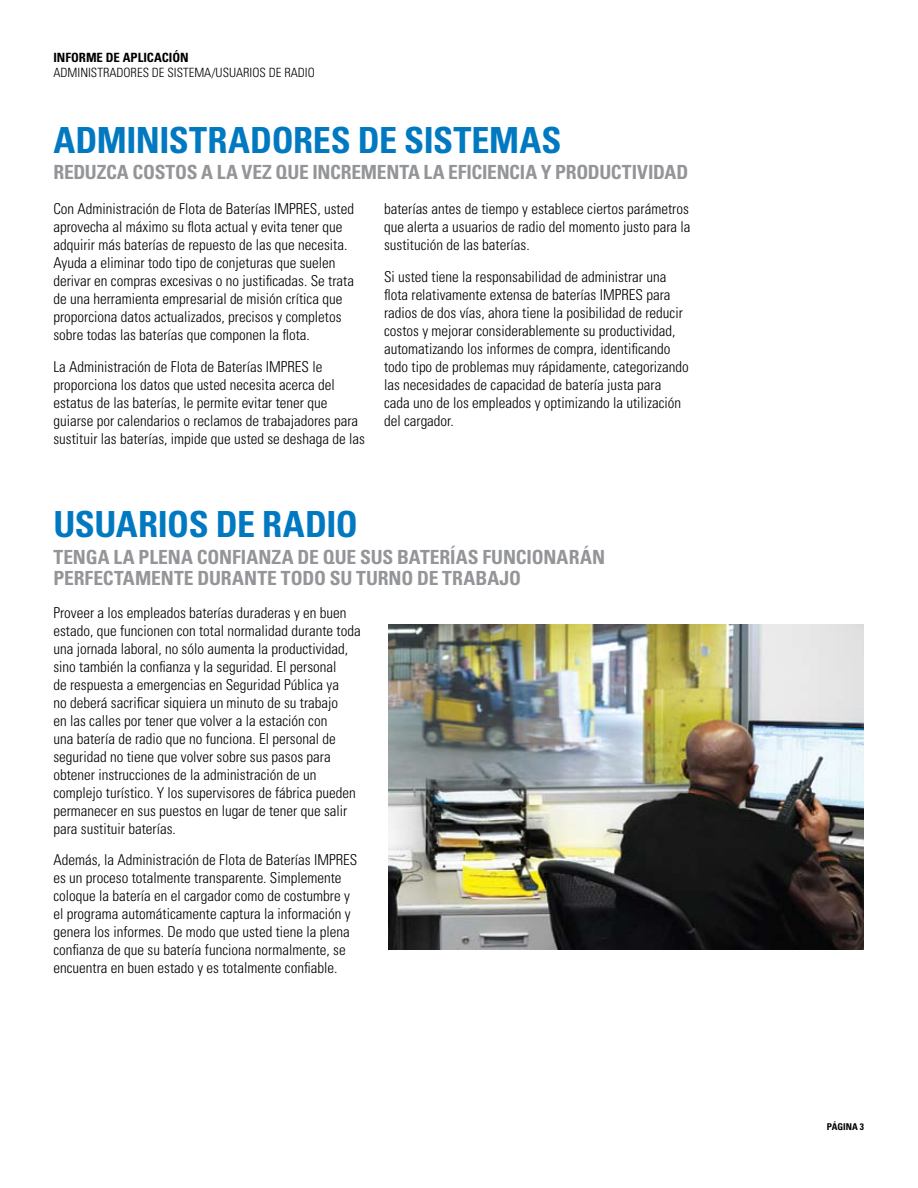
<style>
.page{position:relative;width:918px;height:1188px;background:#fff}
.page>*{position:absolute;margin:0;border:0;box-sizing:border-box;transform-origin:0 0}
.t1{font:700 condensed 36px "Univers LT Std";letter-spacing:-.01em;color:#0079c1}
.t2{font:700 condensed 19.5px/21px "Univers LT Std";letter-spacing:-.005em;color:#939598}
.t3{font:300 condensed 15px/18px "Univers LT Std";color:#000}
.t4{font:300 condensed 12.75px "Univers LT Std";color:#000}
.t5{font:700 condensed 12.75px "Univers LT Std";color:#000}
.t6{font:700 condensed 9.3px "Univers LT Std";color:#000}
</style>
<div class="page">
<img style="left:388px;top:624px;width:476px;height:325px">
<p class="t5" style="left:53px;top:50px;width:137px">INFORME DE APLICACIÓN</p>
<p class="t4" style="left:53px;top:65px;width:263px">ADMINISTRADORES DE SISTEMA/USUARIOS DE RADIO</p>
<h1 class="t1" style="left:53px;top:118px;width:509px">ADMINISTRADORES DE SISTEMAS</h1>
<h2 class="t2" style="left:53px;top:161px;width:636px">REDUZCA COSTOS A LA VEZ QUE INCREMENTA LA EFICIENCIA Y PRODUCTIVIDAD</h2>
<p class="t3" style="left:53px;top:200px;width:302px">Con Administración de Flota de Baterías IMPRES, usted aprovecha al máximo su flota actual y evita tener que adquirir más baterías de repuesto de las que necesita.<br>Ayuda a eliminar todo tipo de conjeturas que suelen derivar en compras excesivas o no justificadas. Se trata de una herramienta empresarial de misión crítica que proporciona datos actualizados, precisos y completos sobre todas las baterías que componen la flota.</p>
<p class="t3" style="left:53px;top:357px;width:313px">La Administración de Flota de Baterías IMPRES le proporciona los datos que usted necesita acerca del estatus de las baterías, le permite evitar tener que guiarse por calendarios o reclamos de trabajadores para sustituir las baterías, impide que usted se deshaga de las</p>
<p class="t3" style="left:384px;top:200px;width:308px;text-align:justify">baterías antes de tiempo y establece ciertos parámetros que alerta a usuarios de radio del momento justo para la sustitución de las baterías.</p>
<p class="t3" style="left:384px;top:267px;width:306px">Si usted tiene la responsabilidad de administrar una flota relativamente extensa de baterías IMPRES para radios de dos vías, ahora tiene la posibilidad de reducir costos y mejorar considerablemente su productividad, automatizando los informes de compra, identificando todo tipo de problemas muy rápidamente, categorizando las necesidades de capacidad de batería justa para cada uno de los empleados y optimizando la utilización del cargador.</p>
<h1 class="t1" style="left:53px;top:502px;width:306px">USUARIOS DE RADIO</h1>
<h2 class="t2" style="left:53px;top:546px;width:553px">TENGA LA PLENA CONFIANZA DE QUE SUS BATERÍAS FUNCIONARÁN<br>PERFECTAMENTE DURANTE TODO SU TURNO DE TRABAJO</h2>
<p class="t3" style="left:53px;top:603px;width:309px">Proveer a los empleados baterías duraderas y en buen estado, que funcionen con total normalidad durante toda una jornada laboral, no sólo aumenta la productividad, sino también la confianza y la seguridad. El personal<br>de respuesta a emergencias en Seguridad Pública ya<br>no deberá sacrificar siquiera un minuto de su trabajo<br>en las calles por tener que volver a la estación con<br>una batería de radio que no funciona. El personal de seguridad no tiene que volver sobre sus pasos para obtener instrucciones de la administración de un complejo turístico. Y los supervisores de fábrica pueden permanecer en sus puestos en lugar de tener que salir para sustituir baterías.</p>
<p class="t3" style="left:53px;top:851px;width:306px">Además, la Administración de Flota de Baterías IMPRES es un proceso totalmente transparente. Simplemente coloque la batería en el cargador como de costumbre y el programa automáticamente captura la información y genera los informes. De modo que usted tiene la plena confianza de que su batería funciona normalmente, se encuentra en buen estado y es totalmente confiable.</p>
<p class="t6" style="left:827px;top:1121px;width:39px">PÁGINA 3</p>
</div>
